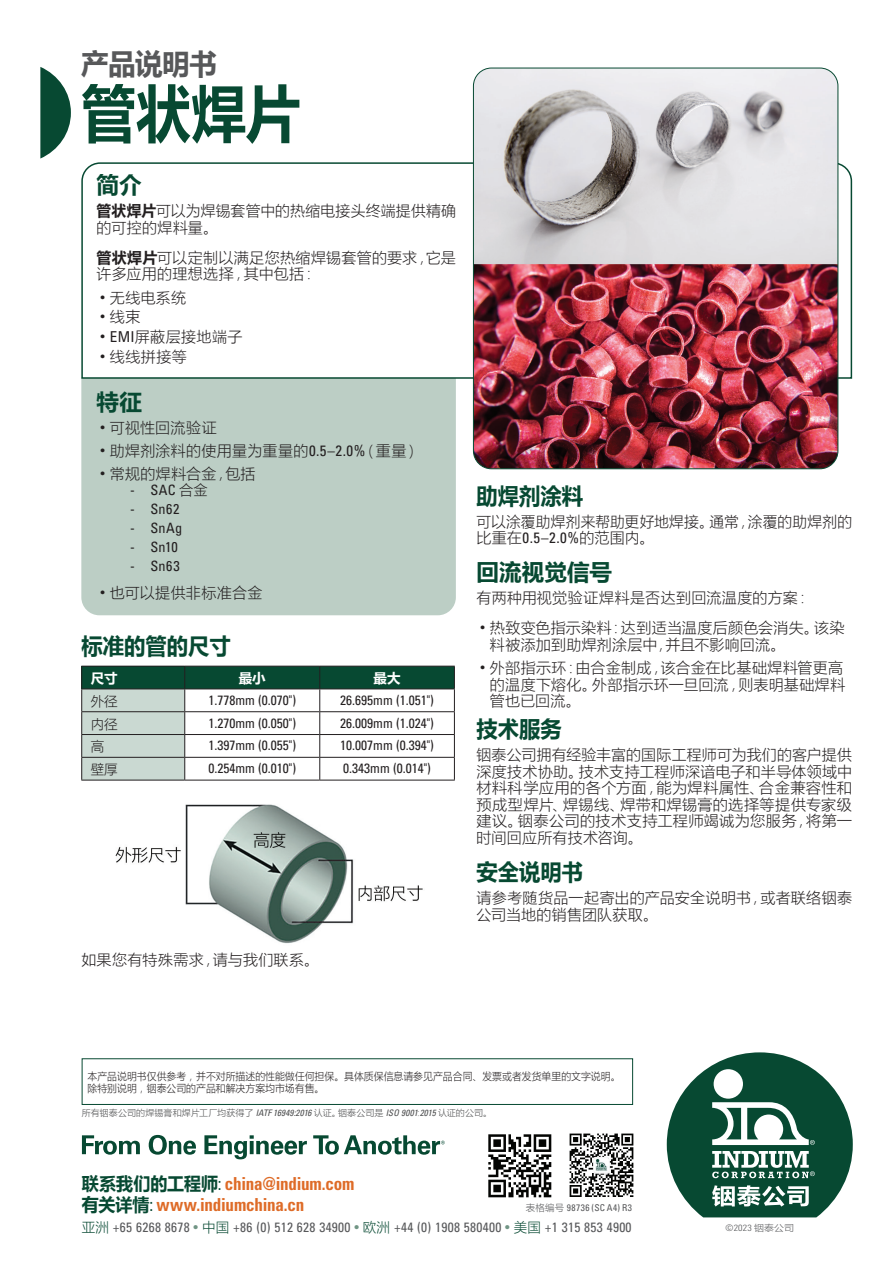
<style>
.page{position:relative;width:893px;height:1263px;background:#fff}
.page>*{position:absolute;margin:0;border:0;box-sizing:border-box;transform-origin:0 0}
.t1{font:700 61.5px "Microsoft Ya Hei UI";color:#074932;scale:.9 1}
.t2{font:700 28.5px "Microsoft Ya Hei";letter-spacing:-.02em;color:#57585a}
.t3{font:700 22.5px "Microsoft Ya Hei UI";color:#074932;scale:.95 1}
.t4{font:700 22.5px "Microsoft Ya Hei UI";color:#074932}
.t5{font:700 condensed 17.85px "Univers LT Std";letter-spacing:-.015em;color:#de6b27;scale:.95 1}
.t6{font:15px/16.5px "Microsoft Ya Hei UI Light";letter-spacing:.015em;color:#231f20}
.t7{font:condensed 14.25px "Univers LT Std";letter-spacing:.02em;color:#231f20}
.t8{font:condensed 13.5px "Univers LT Std";color:#231f20}
.t9{font:condensed 13.5px "Univers LT Std";letter-spacing:.02em;color:#57585a}
.t10{font:13.5px "Microsoft Ya Hei UI Light";color:#231f20}
.t11{font:700 13.5px "Microsoft Ya Hei UI";color:#fff}
.t12{font:300 10.5px/12px "Microsoft Ya Hei";color:#231f20;scale:.94 1}
.t13{font:condensed 9.45px "Univers LT Std";letter-spacing:.055em;color:#57585a}
.t14{font:9px "Microsoft Ya Hei UI Light";letter-spacing:.01em;color:#4b4c4d}
.t15{font:300 condensed 9px "Univers LT Std";color:#57585a;scale:1.1 1}
.s1{font-family:"Microsoft Ya Hei UI";font-weight:700}
.s2{font-family:"Univers LT Std";font-stretch:condensed}
.s3{font-family:"Microsoft Ya Hei UI Light";font-stretch:normal}
.s4{font-family:"Univers LT Std";font-style:italic;font-stretch:condensed}
.s5{font-family:"Microsoft Ya Hei";font-stretch:normal;color:#074932}
.s6{font-weight:400;color:#074932}
.s7{font-family:"Microsoft Ya Hei";font-weight:300;font-stretch:normal;color:#074932}
.s8{color:#719585}
.s9{font-family:"Microsoft Ya Hei";font-weight:300;font-stretch:normal}
.s10{font-family:"Microsoft Ya Hei";font-stretch:normal}
</style>
<div class="page">
<svg style="left:40px;top:67px;width:31px;height:92px"></svg>
<svg style="left:667px;top:1052px;width:186px;height:165px"></svg>
<svg style="left:313px;top:1135px;width:132px;height:20px"></svg>
<svg style="left:82px;top:1135px;width:225px;height:24px"></svg>
<div style="left:82px;top:1058px;width:551px;height:47px;border:1px solid #074932"></div>
<img style="left:569px;top:1133px;width:65px;height:64px">
<img style="left:488px;top:1134px;width:64px;height:64px">
<div style="left:81px;top:379px;width:375px;height:236px;background:#bccec5"></div>
<svg style="left:81px;top:666px;width:374px;height:114px"></svg>
<hr style="left:81px;top:780px;width:104px;height:1px;background:#231f20">
<hr style="left:185px;top:780px;width:135px;height:1px;background:#231f20">
<hr style="left:320px;top:780px;width:135px;height:1px;background:#231f20">
<img style="left:115px;top:804px;width:308px;height:140px">
<svg style="left:81px;top:162px;width:772px;height:217px"></svg>
<img style="left:473px;top:68px;width:365px;height:401px">
<h2 class="t2" style="left:81px;top:44px;width:138px">产品说明书</h2>
<h1 class="t1" style="left:81px;top:70px;width:246px">管状焊片</h1>
<h3 class="t4" style="left:96px;top:169px;width:47px">简介</h3>
<p class="t6" style="left:96px;top:202px;width:361px"><span class="s1">管状焊片</span>可以为焊锡套管中的热缩电接头终端提供精确的可控的焊料量。</p>
<p class="t6" style="left:96px;top:249px;width:361px"><span class="s1">管状焊片</span>可以定制以满足您热缩焊锡套管的要求，它是许多应用的理想选择，其中包括：</p>
<p class="t6" style="left:99px;top:289px;width:88px">• 无线电系统</p>
<p class="t6" style="left:99px;top:308px;width:42px">• 线束</p>
<p class="t6" style="left:99px;top:328px;width:144px">• <span class="s2">EMI</span>屏蔽层接地端子</p>
<p class="t6" style="left:99px;top:348px;width:89px">• 线线拼接等</p>
<h3 class="t4" style="left:96px;top:386px;width:47px">特征</h3>
<p class="t6" style="left:99px;top:419px;width:119px">• 可视性回流验证</p>
<p class="t6" style="left:99px;top:442px;width:321px">• 助焊剂涂料的使用量为重量的<span class="s2">0.5–2.0%</span>（重量）</p>
<p class="t6" style="left:99px;top:465px;width:158px">• 常规的焊料合金，包括</p>
<p class="t7" style="left:130px;top:481px;width:79px">- SAC <span class="s3">合金</span></p>
<p class="t7" style="left:130px;top:500px;width:51px">- Sn62</p>
<p class="t7" style="left:130px;top:519px;width:54px">- SnAg</p>
<p class="t7" style="left:130px;top:538px;width:49px">- Sn10</p>
<p class="t7" style="left:130px;top:557px;width:51px">- Sn63</p>
<p class="t6" style="left:99px;top:583px;width:164px">• 也可以提供非标准合金</p>
<h3 class="t3" style="left:81px;top:630px;width:159px">标准的管的尺寸</h3>
<p class="t11" style="left:91px;top:669px;width:28px">尺寸</p>
<p class="t11" style="left:239px;top:669px;width:28px">最小</p>
<p class="t11" style="left:374px;top:669px;width:28px">最大</p>
<p class="t10" style="left:91px;top:692px;width:28px">外径</p>
<p class="t8" style="left:208px;top:691px;width:89px">1.778mm (0.070")</p>
<p class="t8" style="left:340px;top:691px;width:95px">26.695mm (1.051")</p>
<p class="t10" style="left:91px;top:715px;width:28px">内径</p>
<p class="t8" style="left:208px;top:714px;width:89px">1.270mm (0.050")</p>
<p class="t8" style="left:340px;top:714px;width:95px">26.009mm (1.024")</p>
<p class="t10" style="left:91px;top:737px;width:15px">高</p>
<p class="t8" style="left:208px;top:737px;width:89px">1.397mm (0.055")</p>
<p class="t8" style="left:340px;top:737px;width:95px">10.007mm (0.394")</p>
<p class="t10" style="left:91px;top:760px;width:28px">壁厚</p>
<p class="t8" style="left:208px;top:760px;width:89px">0.254mm (0.010")</p>
<p class="t8" style="left:343px;top:760px;width:89px">0.343mm (0.014")</p>
<p class="t6" style="left:81px;top:951px;width:239px">如果您有特殊需求，请与我们联系。</p>
<h3 class="t3" style="left:476px;top:480px;width:114px">助焊剂涂料</h3>
<p class="t6" style="left:476px;top:513px;width:377px">可以涂覆助焊剂来帮助更好地焊接。通常，涂覆的助焊剂的比重在<span class="s2">0.5–2.0%</span>的范围内。</p>
<h3 class="t4" style="left:476px;top:556px;width:137px">回流视觉信号</h3>
<p class="t6" style="left:476px;top:589px;width:335px">有两种用视觉验证焊料是否达到回流温度的方案：</p>
<p class="t6" style="left:490px;top:619px;width:356px;text-indent:-10px">• 热致变色指示染料：达到适当温度后颜色会消失。该染料被添加到助焊剂涂层中，并且不影响回流。</p>
<p class="t6" style="left:490px;top:659px;width:357px;text-indent:-10px">• 外部指示环：由合金制成，该合金在比基础焊料管更高的温度下熔化。外部指示环一旦回流，则表明基础焊料管也已回流。</p>
<h3 class="t3" style="left:476px;top:713px;width:91px">技术服务</h3>
<p class="t6" style="left:476px;top:746px;width:377px;text-align:justify">铟泰公司拥有经验丰富的国际工程师可为我们的客户提供深度技术协助。技术支持工程师深谙电子和半导体领域中材料科学应用的各个方面，能为焊料属性、合金兼容性和预成型焊片、焊锡线、焊带和焊锡膏的选择等提供专家级建议。铟泰公司的技术支持工程师竭诚为您服务，将第一时间回应所有技术咨询。</p>
<h3 class="t3" style="left:476px;top:856px;width:114px">安全说明书</h3>
<p class="t6" style="left:476px;top:889px;width:377px">请参考随货品一起寄出的产品安全说明书，或者联络铟泰公司当地的销售团队获取。</p>
<p class="t12" style="left:88px;top:1070px;width:569px">本产品说明书仅供参考，并不对所描述的性能做任何担保。具体质保信息请参见产品合同、发票或者发货单里的文字说明。除特别说明，铟泰公司的产品和解决方案均市场有售。</p>
<p class="t14" style="left:82px;top:1107px;width:412px">所有铟泰公司的焊锡膏和焊片工厂均获得了 <span class="s4">IATF 16949:2016</span> 认证。铟泰公司是 <span class="s4">ISO 9001</span>:<span class="s4">2015</span> 认证的公司。</p>
<p class="t5" style="left:82px;top:1172px;width:289px"><span class="s5">联系我们的工程师</span><span class="s6">:</span> china@indium.com</p>
<p class="t9" style="left:82px;top:1219px;width:551px"><span class="s7">亚洲</span> +65 6268 8678 <span class="s8">•</span> <span class="s7">中国</span> +86 (0) 512 628 34900 <span class="s8">•</span> <span class="s7">欧洲</span> +44 (0) 1908 580400 <span class="s8">•</span> <span class="s7">美国</span> +1 315 853 4900</p>
<p class="t5" style="left:82px;top:1194px;width:236px"><span class="s5">有关详情</span><span class="s6">:</span> www.indiumchina.cn</p>
<p class="t13" style="left:526px;top:1201px;width:108px"><span class="s9">表格编号</span> 98736 (SC A4) R3</p>
<p class="t15" style="left:726px;top:1222px;width:64px">©2023 <span class="s10">铟泰公司</span></p>
</div>
